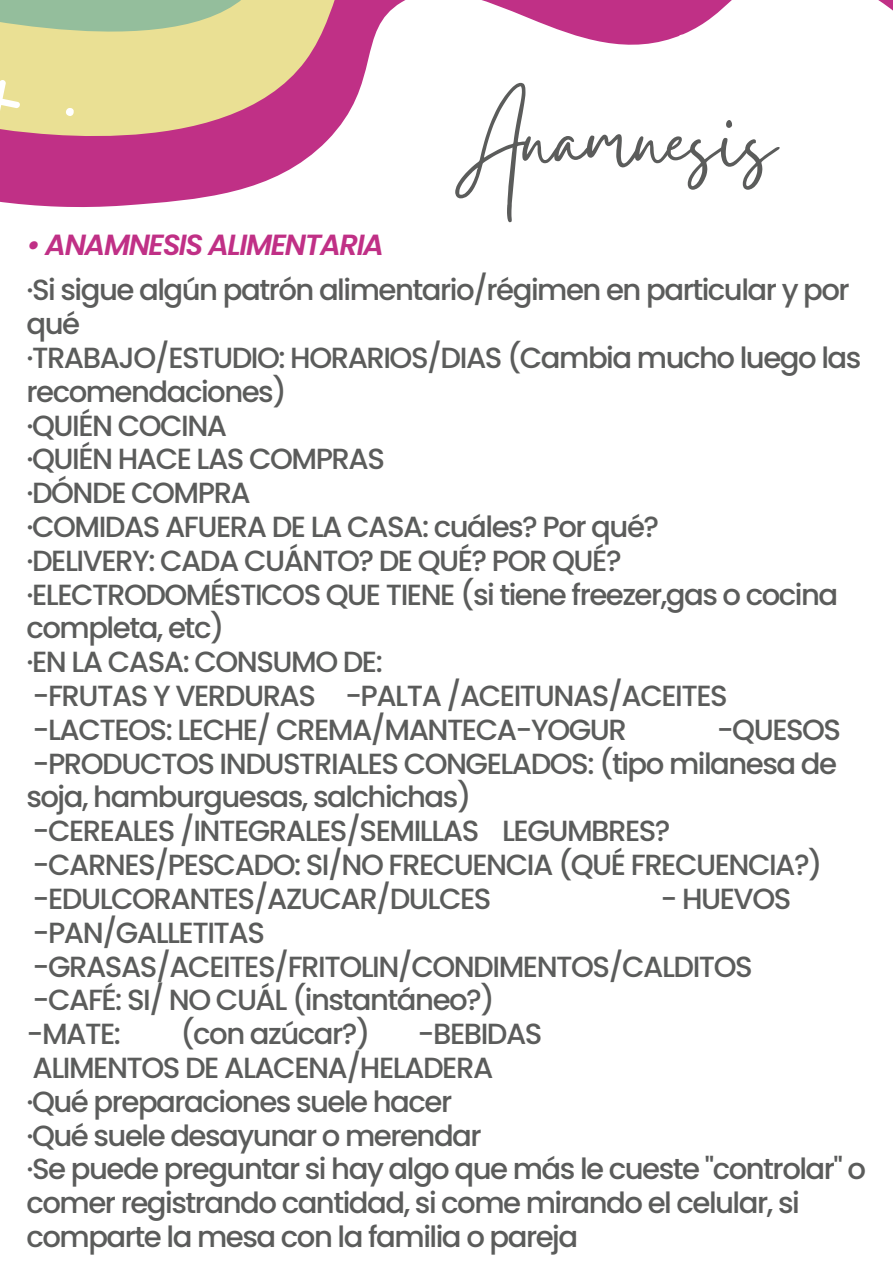
<style>
.page{position:relative;width:893px;height:1264px;background:#fff}
.page>*{position:absolute;margin:0;border:0;box-sizing:border-box;transform-origin:0 0}
.t1{font:106.35px "Gistesy";color:#5b5c5b}
.t2{font:500 29.1px/33.8px "Poppins";letter-spacing:-.05em;color:#5b5c5b}
.t3{font:italic 600 29.1px "Poppins";letter-spacing:-.05em;color:#c03086}
</style>
<div class="page">
<svg style="left:0;top:0;width:892px;height:207px"></svg>
<h1 class="t1" style="left:456px;top:67px;width:321px">Anamnesis</h1>
<p class="t3" style="left:26px;top:225px;width:359px">• ANAMNESIS ALIMENTARIA</p>
<p class="t2" style="left:26px;top:273px;width:836px">·Si sigue algún patrón alimentario/régimen en particular y por qué<br>·TRABAJO/ESTUDIO: HORARIOS/DIAS (Cambia mucho luego las recomendaciones)<br>·QUIÉN COCINA<br>·QUIÉN HACE LAS COMPRAS<br>·DÓNDE COMPRA<br>·COMIDAS AFUERA DE LA CASA: cuáles? Por qué?<br>·DELIVERY: CADA CUÁNTO? DE QUÉ? POR QUÉ? ·ELECTRODOMÉSTICOS QUE TIENE (si tiene freezer,gas o cocina completa, etc)<br>·EN LA CASA: CONSUMO DE:<br>-FRUTAS Y VERDURAS -PALTA /ACEITUNAS/ACEITES -LACTEOS: LECHE/ CREMA/MANTECA-YOGUR</p>
<p class="t2" style="left:26px;top:712px;width:816px;text-indent:690px">-QUESOS -PRODUCTOS INDUSTRIALES CONGELADOS: (tipo milanesa de soja, hamburguesas, salchichas)<br>-CEREALES /INTEGRALES/SEMILLAS LEGUMBRES? -CARNES/PESCADO: SI/NO FRECUENCIA (QUÉ FRECUENCIA?) -EDULCORANTES/AZUCAR/DULCES</p>
<p class="t2" style="left:660px;top:881px;width:132px">- HUEVOS</p>
<p class="t2" style="left:26px;top:915px;width:727px">-PAN/GALLETITAS -GRASAS/ACEITES/FRITOLIN/CONDIMENTOS/CALDITOS -CAFÉ: SI/ NO CUÁL (instantáneo?)<br>-MATE:</p>
<p class="t2" style="left:180px;top:1017px;width:191px">(con azúcar?)</p>
<p class="t2" style="left:26px;top:1017px;width:841px;text-indent:391px">-BEBIDAS<br>ALIMENTOS DE ALACENA/HELADERA<br>·Qué preparaciones suele hacer<br>·Qué suele desayunar o merendar<br>·Se puede preguntar si hay algo que más le cueste "controlar" o comer registrando cantidad, si come mirando el celular, si comparte la mesa con la familia o pareja</p>
</div>
